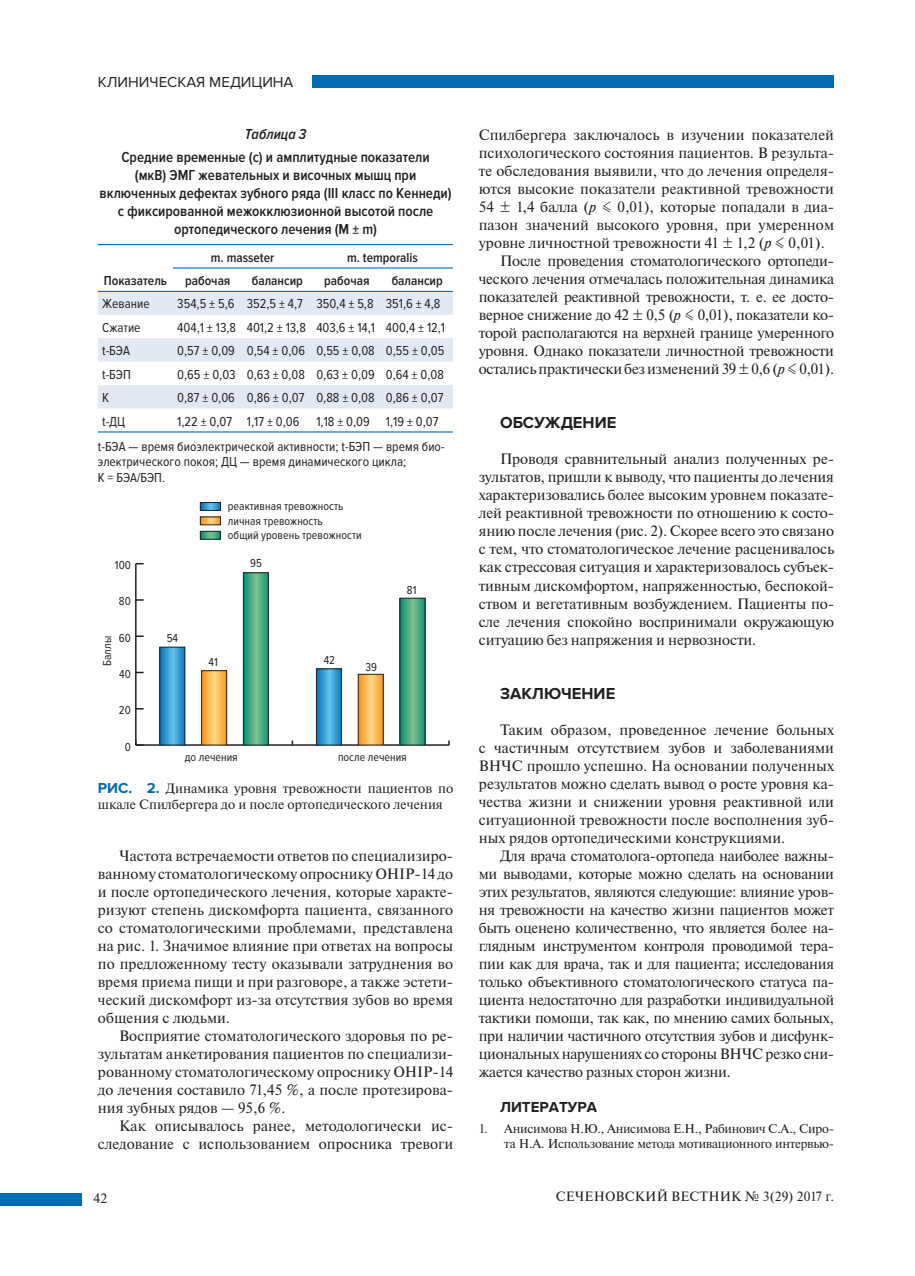
<style>
.page{position:relative;width:915px;height:1276px;background:#fff}
.page>*{position:absolute;margin:0;border:0;box-sizing:border-box;transform-origin:0 0}
.t1{font:700 16.5px "Proxima Nova";color:#231f20}
.t2{font:15px/18px "Newton";color:#231f20;text-align:justify}
.t3{font:15px "Newton";letter-spacing:-.02em;color:#231f20}
.t4{font:600 15px/18px "Proxima Nova Cond";color:#231f20;text-align:center}
.t5{font:15px "Proxima Nova";color:#231f20}
.t6{font:700 15px "Proxima Nova";color:#231f20}
.t7{font:italic 600 15px "Proxima Nova Cond";color:#231f20}
.t8{font:13.5px/24.9px "Proxima Nova Cond";color:#231f20}
.t9{font:13.5px/16.2px "Newton";color:#231f20}
.t10{font:600 13.5px "Proxima Nova Cond";color:#231f20}
.t11{font:12.75px/15px "Newton";letter-spacing:-.02em;color:#231f20;text-align:right}
.t12{font:12px/14.4px "Proxima Nova Cond";color:#231f20}
.s1{font-family:"Proxima Nova";font-weight:700;font-size:15px;color:#006cb3}
.s2{font-style:italic}
</style>
<div class="page">
<div style="left:0;top:1193px;width:82px;height:12px;background:#006cb3"></div>
<div style="left:313px;top:75px;width:520px;height:13px;background:#006cb3"></div>
<svg style="left:98px;top:292px;width:354px;height:116px"></svg>
<hr style="left:173px;top:267px;width:279px;height:1px;background:#006cb3">
<hr style="left:98px;top:244px;width:354px;height:1px;background:#006cb3">
<hr style="left:98px;top:291px;width:354px;height:1px;background:#006cb3">
<hr style="left:98px;top:431px;width:354px;height:1px;background:#006cb3">
<hr style="left:136px;top:744px;width:313px;height:2px;background:#231f20">
<hr style="left:135px;top:564px;width:1px;height:181px;background:#231f20">
<svg style="left:135px;top:740px;width:9px;height:6px"></svg>
<svg style="left:136px;top:635px;width:8px;height:2px"></svg>
<svg style="left:136px;top:599px;width:8px;height:2px"></svg>
<svg style="left:245px;top:574px;width:22px;height:169px"></svg>
<div style="left:243px;top:572px;width:26px;height:173px;border:1px solid #231f20"></div>
<svg style="left:401px;top:600px;width:22px;height:143px"></svg>
<div style="left:399px;top:598px;width:26px;height:147px;border:1px solid #231f20"></div>
<svg style="left:203px;top:672px;width:22px;height:71px"></svg>
<div style="left:201px;top:670px;width:26px;height:75px;border:1px solid #231f20"></div>
<svg style="left:360px;top:676px;width:21px;height:67px"></svg>
<div style="left:358px;top:674px;width:25px;height:71px;border:1px solid #231f20"></div>
<svg style="left:161px;top:649px;width:22px;height:94px"></svg>
<div style="left:159px;top:647px;width:26px;height:98px;border:1px solid #231f20"></div>
<svg style="left:318px;top:670px;width:22px;height:73px"></svg>
<div style="left:316px;top:668px;width:26px;height:77px;border:1px solid #231f20"></div>
<svg style="left:202px;top:504px;width:17px;height:5px"></svg>
<div style="left:200px;top:502px;width:21px;height:9px;border:1px solid #231f20"></div>
<svg style="left:202px;top:518px;width:17px;height:5px"></svg>
<div style="left:200px;top:516px;width:21px;height:9px;border:1px solid #231f20"></div>
<svg style="left:202px;top:533px;width:17px;height:4px"></svg>
<div style="left:200px;top:531px;width:21px;height:8px;border:1px solid #231f20"></div>
<p class="t5" style="left:98px;top:77px;width:197px">КЛИНИЧЕСКАЯ МЕДИЦИНА</p>
<p class="t7" style="left:244px;top:129px;width:63px">Таблица 3</p>
<p class="t4" style="left:99px;top:149px;width:353px">Средние временные (с) и амплитудные показатели<br>(мкВ) ЭМГ жевательных и височных мышц при включенных дефектах зубного ряда (III класс по Кеннеди) с фиксированной межокклюзионной высотой после ортопедического лечения (M ± m)</p>
<p class="t10" style="left:104px;top:276px;width:65px">Показатель</p>
<p class="t10" style="left:211px;top:252px;width:65px">m. masseter</p>
<p class="t10" style="left:347px;top:252px;width:72px">m. temporalis</p>
<p class="t10" style="left:185px;top:276px;width:47px">рабочая</p>
<p class="t10" style="left:252px;top:276px;width:53px">балансир</p>
<p class="t10" style="left:324px;top:276px;width:47px">рабочая</p>
<p class="t10" style="left:391px;top:276px;width:53px">балансир</p>
<p class="t8" style="left:102px;top:292px;width:49px">Жевание</p>
<p class="t8" style="left:177px;top:292px;width:264px">354,5 ± 5,6 352,5 ± 4,7 350,4 ± 5,8 351,6 ± 4,8</p>
<p class="t8" style="left:102px;top:316px;width:40px">Сжатие</p>
<p class="t8" style="left:177px;top:316px;width:269px">404,1 ± 13,8 401,2 ± 13,8 403,6 ± 14,1 400,4 ± 12,1</p>
<p class="t8" style="left:102px;top:339px;width:29px">t-БЭА</p>
<p class="t8" style="left:177px;top:339px;width:268px">0,57 ± 0,09 0,54 ± 0,06 0,55 ± 0,08 0,55 ± 0,05</p>
<p class="t8" style="left:102px;top:363px;width:30px">t-БЭП</p>
<p class="t8" style="left:177px;top:363px;width:268px">0,65 ± 0,03 0,63 ± 0,08 0,63 ± 0,09 0,64 ± 0,08</p>
<p class="t8" style="left:102px;top:386px;width:8px">K</p>
<p class="t8" style="left:177px;top:386px;width:267px">0,87 ± 0,06 0,86 ± 0,07 0,88 ± 0,08 0,86 ± 0,07</p>
<p class="t8" style="left:102px;top:410px;width:25px">t-ДЦ</p>
<p class="t8" style="left:177px;top:410px;width:124px">1,22 ± 0,07 1,17 ± 0,06</p>
<p class="t8" style="left:98px;top:410px;width:348px;text-indent:218px">1,18 ± 0,09 1,19 ± 0,07 t-БЭА — время биоэлектрической активности; t-БЭП — время био-</p>
<p class="t8" style="left:98px;top:455px;width:310px;line-height:15.6px">электрического покоя; ДЦ — время динамического цикла;<br>К = БЭА/БЭП.</p>
<p class="t12" style="left:115px;top:559px;width:18px">100</p>
<p class="t12" style="left:119px;top:595px;width:13px">80</p>
<p class="t12" style="left:101px;top:666px;width:31px;rotate:-90deg">Баллы</p>
<p class="t12" style="left:119px;top:631px;width:14px">60</p>
<p class="t12" style="left:119px;top:668px;width:13px">40</p>
<p class="t12" style="left:119px;top:704px;width:13px">20</p>
<p class="t12" style="left:125px;top:740px;width:8px">0</p>
<p class="t12" style="left:228px;top:500px;width:135px">реактивная тревожность личная тревожность<br>общий уровень тревожности</p>
<p class="t12" style="left:167px;top:631px;width:13px">54</p>
<p class="t12" style="left:250px;top:557px;width:13px">95</p>
<p class="t12" style="left:208px;top:655px;width:11px">41</p>
<p class="t12" style="left:323px;top:654px;width:13px">42</p>
<p class="t12" style="left:365px;top:660px;width:13px">39</p>
<p class="t12" style="left:407px;top:583px;width:11px">81</p>
<p class="t12" style="left:185px;top:750px;width:54px">до лечения</p>
<p class="t12" style="left:338px;top:750px;width:70px">после лечения</p>
<p class="t9" style="left:98px;top:781px;width:357px"><span class="s1">РИС. 2.</span> Динамика уровня тревожности пациентов по шкале Спилбергера до и после ортопедического лечения</p>
<p class="t2" style="left:98px;top:847px;width:357px;text-indent:21px">Частота встречаемости ответов по специализиро&shy;ванному стоматологическому опроснику OHIP-14 до и после ортопедического лечения, которые характе&shy;ризуют степень дискомфорта пациента, связанного со стоматологическими проблемами, представлена на рис. 1. Значимое влияние при ответах на вопросы по предложенному тесту оказывали затруднения во время приема пищи и при разговоре, а также эстети&shy;ческий дискомфорт из-за отсутствия зубов во время общения с людьми.</p>
<p class="t2" style="left:98px;top:1027px;width:357px;text-indent:21px">Восприятие стоматологического здоровья по ре&shy;зультатам анкетирования пациентов по специализи&shy;рованному стоматологическому опроснику OHIP-14 до лечения составило 71,45 %, а после протезирова&shy;ния зубных рядов — 95,6 %.</p>
<p class="t2" style="left:98px;top:1117px;width:357px;text-align:right">Как описывалось ранее, методологически ис&shy;следование с использованием опросника тревоги</p>
<p class="t2" style="left:478px;top:127px;width:357px">Спилбергера заключалось в изучении показателей</p>
<p class="t2" style="left:478px;top:145px;width:357px">психологического состояния пациентов. В результа-</p>
<p class="t2" style="left:478px;top:163px;width:357px">те обследования выявили, что до лечения определя-</p>
<p class="t2" style="left:478px;top:181px;width:357px">ются высокие показатели реактивной тревожности</p>
<p class="t2" style="left:478px;top:199px;width:357px">54 ± 1,4 балла (<span class="s2">p</span> ≤ 0,01), которые попадали в диа-</p>
<p class="t2" style="left:478px;top:217px;width:357px">пазон значений высокого уровня, при умеренном</p>
<p class="t2" style="left:478px;top:235px;width:347px">уровне личностной тревожности 41 ± 1,2 (<span class="s2">p</span> ≤ 0,01).</p>
<p class="t3" style="left:500px;top:256px;width:335px">После проведения стоматологического ортопеди-</p>
<p class="t3" style="left:478px;top:274px;width:357px">ческого лечения отмечалась положительная динамика</p>
<p class="t3" style="left:478px;top:292px;width:357px">показателей реактивной тревожности, т. е. ее досто-</p>
<p class="t3" style="left:478px;top:310px;width:357px">верное снижение до 42 ± 0,5 (<span class="s2">p</span> ≤ 0,01), показатели ко-</p>
<p class="t3" style="left:478px;top:328px;width:357px">торой располагаются на верхней границе умеренного</p>
<p class="t3" style="left:478px;top:346px;width:357px">уровня. Однако показатели личностной тревожности</p>
<p class="t3" style="left:478px;top:364px;width:357px">остались практически без изменений 39 ± 0,6 (<span class="s2">p</span> ≤ 0,01).</p>
<p class="t1" style="left:500px;top:417px;width:118px">ОБСУЖДЕНИЕ</p>
<p class="t2" style="left:478px;top:451px;width:357px;text-indent:21px">Проводя сравнительный анализ полученных ре&shy;зультатов, пришли к выводу, что пациенты до лечения характеризовались более высоким уровнем показате&shy;лей реактивной тревожности по отношению к состо&shy;янию после лечения (рис. 2). Скорее всего это связано с тем, что стоматологическое лечение расценивалось как стрессовая ситуация и характеризовалось субъек&shy;тивным дискомфортом, напряженностью, беспокой&shy;ством и вегетативным возбуждением. Пациенты по&shy;сле лечения спокойно воспринимали окружающую ситуацию без напряжения и нервозности.</p>
<p class="t1" style="left:500px;top:687px;width:117px">ЗАКЛЮЧЕНИЕ</p>
<p class="t2" style="left:478px;top:721px;width:357px;text-indent:21px">Таким образом, проведенное лечение больных с частичным отсутствием зубов и заболеваниями ВНЧС прошло успешно. На основании полученных результатов можно сделать вывод о росте уровня ка&shy;чества жизни и снижении уровня реактивной или ситуационной тревожности после восполнения зуб&shy;ных рядов ортопедическими конструкциями.</p>
<p class="t2" style="left:478px;top:847px;width:357px;text-indent:21px">Для врача стоматолога-ортопеда наиболее важны&shy;ми выводами, которые можно сделать на основании этих результатов, являются следующие: влияние уров&shy;ня тревожности на качество жизни пациентов может быть оценено количественно, что является более на&shy;глядным инструментом контроля проводимой тера&shy;пии как для врача, так и для пациента; исследования только объективного стоматологического статуса па&shy;циента недостаточно для разработки индивидуальной тактики помощи, так как, по мнению самих больных, при наличии частичного отсутствия зубов и дисфунк&shy;циональных нарушениях со стороны ВНЧС резко сни&shy;жается качество разных сторон жизни.</p>
<p class="t6" style="left:500px;top:1101px;width:99px">ЛИТЕРАТУРА</p>
<p class="t11" style="left:478px;top:1122px;width:357px">1. Анисимова Н.Ю., Анисимова Е.Н., Рабинович С.А., Сиро&shy;та Н.А. Использование метода мотивационного интервью-</p>
<p class="t9" style="left:93px;top:1191px;width:15px">42</p>
<p class="t9" style="left:555px;top:1189px;width:279px">СЕЧЕНОВСКИЙ ВЕСТНИК № 3(29) 2017 г.</p>
</div>
